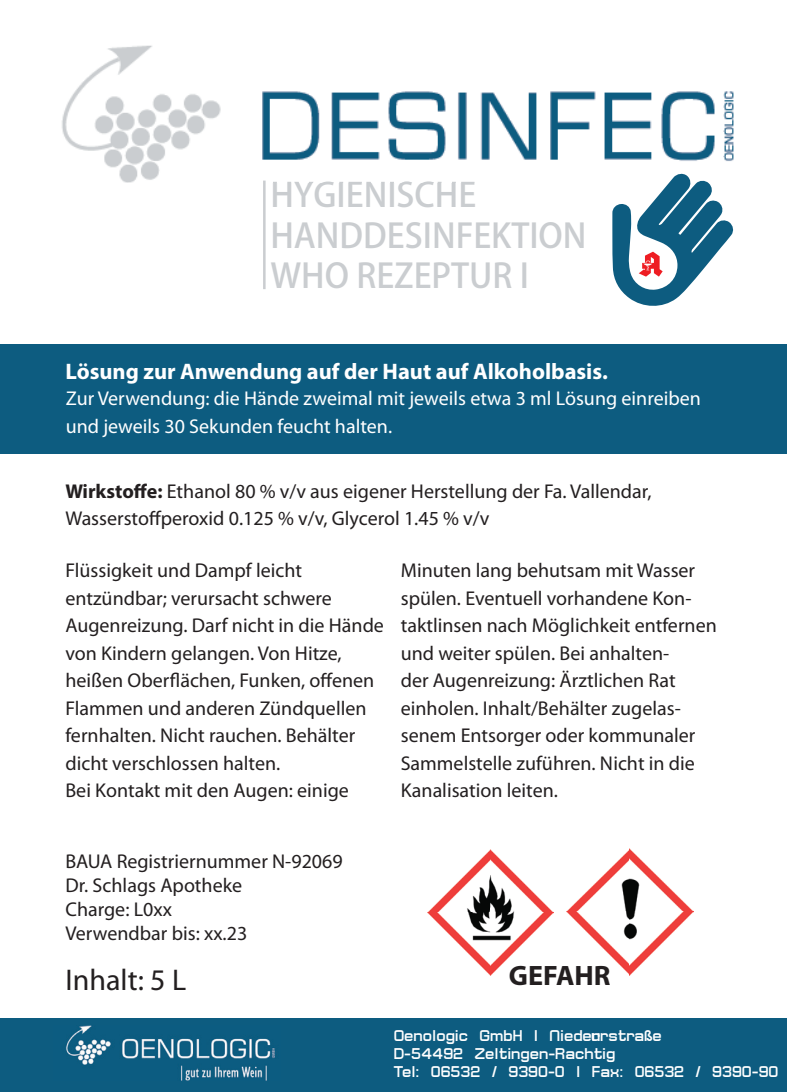
<style>
.page{position:relative;width:787px;height:1092px;background:#fff}
.page>*{position:absolute;margin:0;border:0;box-sizing:border-box;transform-origin:0 0}
.t1{font:700 33.5px/40px "Adobe Fan Heiti Std";color:#cacdd0}
.t2{font:30px "Myriad Pro";color:#231f20}
.t3{font:700 28px "Myriad Pro";color:#231f20}
.t4{font:700 22.5px "Myriad Pro";color:#fff}
.t5{font:20px/27.5px "Myriad Pro";color:#231f20}
.t6{font:20px/27.5px "Myriad Pro";color:#fff}
.t7{font:15px/18px "Typo Square Bold Demo";color:#fff}
.s1{font-weight:700}
</style>
<div class="page">
<img style="left:62px;top:45px;width:672px;height:138px">
<img style="left:273px;top:181px;width:202px;height:2px">
<hr style="left:263px;top:180px;width:2px;height:109px;background:#cacdd0">
<svg style="left:612px;top:173px;width:122px;height:133px"></svg>
<div style="left:0;top:1017px;width:787px;height:74px;background:#0d5c80"></div>
<div style="left:0;top:344px;width:787px;height:110px;background:#0d5c80"></div>
<img style="left:66px;top:1025px;width:209px;height:55px">
<img style="left:427px;top:849px;width:126px;height:126px">
<img style="left:566px;top:848px;width:127px;height:127px">
<h1 class="t1" style="left:270px;top:176px;width:318px">HYGIENISCHE<br>HANDDESINFEKTION<br>WHO REZEPTUR I</h1>
<p class="t4" style="left:65px;top:356px;width:544px">Lösung zur Anwendung auf der Haut auf Alkoholbasis.</p>
<p class="t6" style="left:66px;top:385px;width:636px">Zur Verwendung: die Hände zweimal mit jeweils etwa 3 ml Lösung einreiben und jeweils 30 Sekunden feucht halten.</p>
<p class="t5" style="left:65px;top:478px;width:587px"><span class="s1">Wirkstoffe:</span> Ethanol 80 % v/v aus eigener Herstellung der Fa. Vallendar,<br>Wasserstoffperoxid 0.125 % v/v, Glycerol 1.45 % v/v</p>
<p class="t5" style="left:65px;top:557px;width:320px">Flüssigkeit und Dampf leicht entzündbar; verursacht schwere Augenreizung. Darf nicht in die Hände von Kindern gelangen. Von Hitze, heißen Oberflächen, Funken, offenen Flammen und anderen Zündquellen fernhalten. Nicht rauchen. Behälter dicht verschlossen halten.<br>Bei Kontakt mit den Augen: einige</p>
<p class="t5" style="left:401px;top:557px;width:317px">Minuten lang behutsam mit Wasser spülen. Eventuell vorhandene Kon&shy;taktlinsen nach Möglichkeit entfernen und weiter spülen. Bei anhalten-<br>der Augenreizung: Ärztlichen Rat einholen. Inhalt/Behälter zugelas&shy;senem Entsorger oder kommunaler Sammelstelle zuführen. Nicht in die Kanalisation leiten.</p>
<p class="t5" style="left:65px;top:849px;width:279px;line-height:24px">BAUA Registriernummer N-92069<br>Dr. Schlags Apotheke</p>
<p class="t5" style="left:65px;top:897px;width:183px;line-height:24px">Charge: L0xx<br>Verwendbar bis: xx.23</p>
<h2 class="t2" style="left:65px;top:963px;width:122px">Inhalt: 5 L</h2>
<h3 class="t3" style="left:509px;top:957px;width:103px">GEFAHR</h3>
<p class="t7" style="left:393px;top:1026px;width:386px;text-indent:197px">urstraße<br>D-54492 Zeltingen-Rachtig<br>Tel: 06532 / 9390-0 I Fax: 06532 / 9390-90</p>
<p class="t7" style="left:393px;top:1026px;width:208px">Oenologic GmbH I Nieder</p>
</div>
